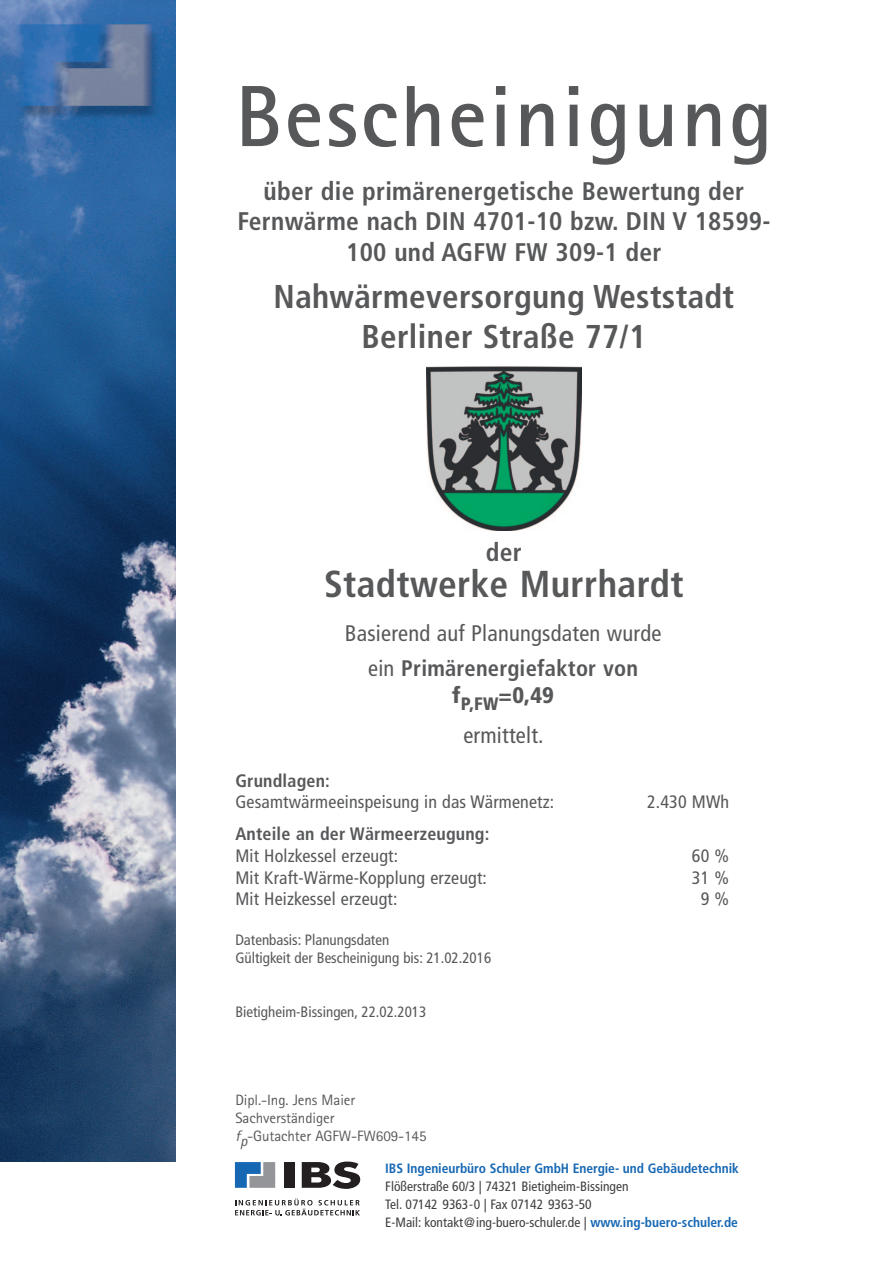
<style>
.page{position:relative;width:893px;height:1263px;background:#fff}
.page>*{position:absolute;margin:0;border:0;box-sizing:border-box;transform-origin:0 0}
.t1{font:700 87px "Rotis Sans Serif";letter-spacing:.03em;color:#57585a}
.t2{font:700 condensed 37.5px "Frutiger";letter-spacing:.01em;color:#57585a}
.t3{font:700 condensed 33px/39.6px "Frutiger";letter-spacing:.01em;color:#57585a;text-align:center}
.t4{font:700 condensed 25.5px/30.6px "Frutiger";letter-spacing:.01em;color:#57585a;text-align:center}
.t5{font:condensed 22.5px/34.5px "Frutiger";letter-spacing:.01em;color:#57585a;text-align:center}
.t6{font:condensed 18px/21.6px "Frutiger";letter-spacing:.01em;color:#57585a}
.t7{font:700 condensed 18px "Frutiger";letter-spacing:.01em;color:#57585a}
.t8{font:condensed 15px/18px "Frutiger";color:#57585a}
.t9{font:15px/18px "Rotis Sans Serif";letter-spacing:-.005em;color:#57585a}
.t10{font:condensed 13.5px/18px "Frutiger";color:#3e3e3f}
.t11{font:700 condensed 13.5px "Frutiger";letter-spacing:-.005em;color:#1768b4}
.s1{font-weight:700}
.s2{font-weight:900}
.s3{font-style:italic}
.s4{font-weight:700;color:#1768b4}
</style>
<div class="page">
<img style="left:0;top:0;width:175px;height:1161px">
<svg style="left:302px;top:1161px;width:58px;height:28px"></svg>
<div style="left:284px;top:1162px;width:10px;height:26px;background:#231f20"></div>
<svg style="left:235px;top:1162px;width:40px;height:26px"></svg>
<svg style="left:235px;top:1198px;width:125px;height:17px"></svg>
<img style="left:426px;top:367px;width:155px;height:164px">
<h1 class="t1" style="left:235px;top:62px;width:539px">Bescheinigung</h1>
<h3 class="t4" style="left:237px;top:176px;width:535px">über die primärenergetische Bewertung der<br>Fernwärme nach DIN 4701-10 bzw. DIN V 18599-<br>100 und AGFW FW 309-1 der</h3>
<h3 class="t3" style="left:274px;top:277px;width:462px">Nahwärmeversorgung Weststadt<br>Berliner Straße 77/1</h3>
<h3 class="t4" style="left:486px;top:536px;width:37px">der</h3>
<h2 class="t2" style="left:324px;top:561px;width:361px">Stadtwerke Murrhardt</h2>
<h3 class="t5" style="left:345px;top:616px;width:318px">Basierend auf Planungsdaten wurde ein <span class="s1">Primärenergiefaktor von</span></h3>
<h3 class="t5" style="left:452px;top:675px;width:103px;line-height:40.5px"><span class="s2">f</span><sub>P,FW</sub><span class="s2">=0,49 </span>ermittelt.</h3>
<h3 class="t7" style="left:235px;top:770px;width:96px">Grundlagen:</h3>
<h3 class="t6" style="left:235px;top:791px;width:320px">Gesamtwärmeeinspeisung in das Wärmenetz:</h3>
<h3 class="t7" style="left:235px;top:823px;width:256px">Anteile an der Wärmeerzeugung:</h3>
<h3 class="t6" style="left:235px;top:845px;width:253px">Mit Holzkessel erzeugt:<br>Mit Kraft-Wärme-Kopplung erzeugt:<br>Mit Heizkessel erzeugt:</h3>
<p class="t8" style="left:235px;top:931px;width:257px">Datenbasis: Planungsdaten<br>Gültigkeit der Bescheinigung bis: 21.02.2016</p>
<p class="t8" style="left:235px;top:1003px;width:192px">Bietigheim-Bissingen, 22.02.2013</p>
<p class="t9" style="left:235px;top:1091px;width:193px">Dipl.-Ing. Jens Maier<br>Sachverständiger<br><span class="s3">fp</span>-Gutachter AGFW-FW609-145</p>
<h3 class="t6" style="left:647px;top:791px;width:84px">2.430 MWh</h3>
<h3 class="t6" style="left:692px;top:845px;width:39px;text-align:center">60 %<br>31 %<br>9 %</h3>
<p class="t11" style="left:385px;top:1160px;width:355px">IBS Ingenieurbüro Schuler GmbH Energie- und Gebäudetechnik</p>
<p class="t10" style="left:385px;top:1177px;width:354px">Flößerstraße 60/3 | 74321 Bietigheim-Bissingen<br>Tel. 07142 9363-0 | Fax 07142 9363-50<br>E-Mail: kontakt@ing-buero-schuler.de | <span class="s4">www.ing-buero-schuler.de</span></p>
</div>
